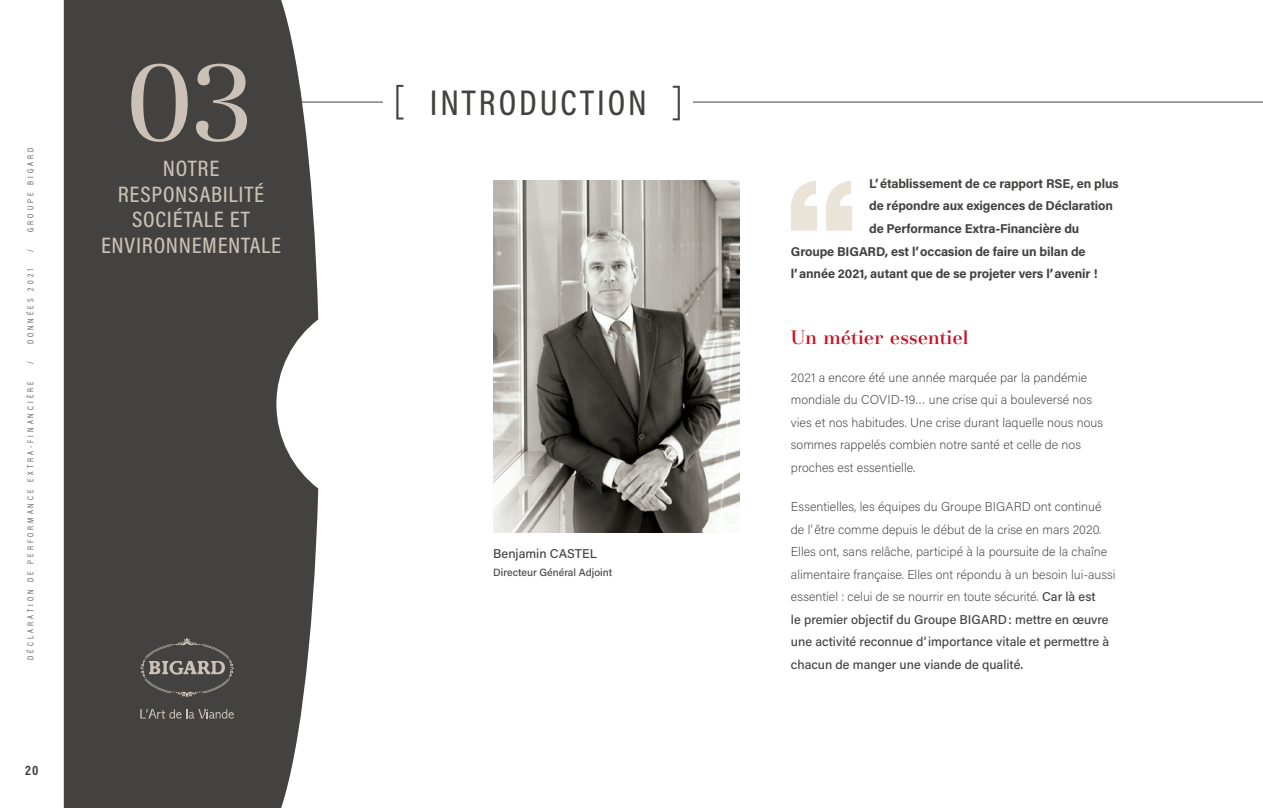
<style>
.page{position:relative;width:1263px;height:808px;background:#fff}
.page>*{position:absolute;margin:0;border:0;box-sizing:border-box;transform-origin:0 0}
.t1{font:108px "AT Basilia";color:#cbc1b7;scale:1.05 1}
.t2{font:500 36px "Acumin Pro Cond";letter-spacing:.08em;color:#444240}
.t3{font:500 22.5px/25.5px "Acumin Pro Cond";letter-spacing:.03em;color:#cbc1b7;text-align:center;scale:1.05 1}
.t4{font:500 19.5px "AT Basilia";color:#c41324}
.t5{font:700 13.5px "Acumin Pro Cond";color:#444240}
.t6{font:200 12.75px/22.5px "Acumin Pro";color:#444240}
.t7{font:700 12.75px "Acumin Pro";letter-spacing:-.01em;color:#444240}
.t8{font:500 12.75px "Acumin Pro";color:#444240}
.t9{font:500 10.5px "Acumin Pro";color:#444240}
.t10{font:300 8.7px "Acumin Pro Cond";letter-spacing:.35em;color:#444240}
.s1{font-weight:300;font-size:40.5px}
.s2{font-weight:500}
</style>
<div class="page">
<svg style="left:791px;top:181px;width:61px;height:50px"></svg>
<div style="left:64px;top:0;width:254px;height:808px;background:#444240"></div>
<img style="left:493px;top:181px;width:247px;height:352px">
<hr style="left:302px;top:102px;width:961px;height:1px;background:#444240">
<svg style="left:140px;top:708px;width:94px;height:11px"></svg>
<svg style="left:140px;top:638px;width:94px;height:59px;background:#585551"></svg>
<div style="left:383px;top:81px;width:309px;height:46px;background:#fff"></div>
<p class="t10" style="left:25px;top:232px;width:85px;rotate:-90deg">GROUPE BIGARD</p>
<p class="t10" style="left:25px;top:252px;width:4px;rotate:-90deg">/</p>
<p class="t10" style="left:25px;top:344px;width:77px;rotate:-90deg">DONNÉES 2021</p>
<p class="t10" style="left:25px;top:364px;width:4px;rotate:-90deg">/</p>
<p class="t10" style="left:25px;top:660px;width:280px;rotate:-90deg">DÉCLARATION DE PERFORMANCE EXTRA-FINANCIÈRE</p>
<p class="t5" style="left:25px;top:762px;width:15px">20</p>
<h1 class="t1" style="left:128px;top:38px;width:122px">03</h1>
<h3 class="t3" style="left:101px;top:155px;width:173px">NOTRE<br>RESPONSABILITÉ<br>SOCIÉTALE ET<br>ENVIRONNEMENTALE</h3>
<h2 class="t2" style="left:394px;top:79px;width:290px"><span class="s1">[</span> INTRODUCTION <span class="s1">]</span></h2>
<p class="t8" style="left:493px;top:544px;width:105px">Benjamin CASTEL</p>
<p class="t9" style="left:493px;top:564px;width:120px">Directeur Général Adjoint</p>
<p class="t7" style="left:869px;top:175px;width:251px">L’établissement de ce rapport RSE, en plus</p>
<p class="t7" style="left:869px;top:197px;width:245px">de répondre aux exigences de Déclaration</p>
<p class="t7" style="left:869px;top:220px;width:212px">de Performance Extra-Financière du</p>
<p class="t7" style="left:791px;top:242px;width:296px">Groupe BIGARD, est l’occasion de faire un bilan de</p>
<p class="t7" style="left:791px;top:265px;width:308px">l’année 2021, autant que de se projeter vers l’avenir !</p>
<h3 class="t4" style="left:791px;top:325px;width:179px">Un métier essentiel</h3>
<p class="t6" style="left:791px;top:365px;width:314px">2021 a encore été une année marquée par la pandémie mondiale du COVID-19… une crise qui a bouleversé nos vies et nos habitudes. Une crise durant laquelle nous nous sommes rappelés combien notre santé et celle de nos proches est essentielle.</p>
<p class="t6" style="left:791px;top:495px;width:326px">Essentielles, les équipes du Groupe BIGARD ont continué de l’être comme depuis le début de la crise en mars 2020.<br>Elles ont, sans relâche, participé à la poursuite de la chaîne alimentaire française. Elles ont répondu à un besoin lui-aussi essentiel : celui de se nourrir en toute sécurité. <span class="s2">Car là est<br>le premier objectif du Groupe BIGARD: mettre en œuvre une activité reconnue d’ importance vitale et permettre à chacun de manger une viande de qualité.</span></p>
</div>
